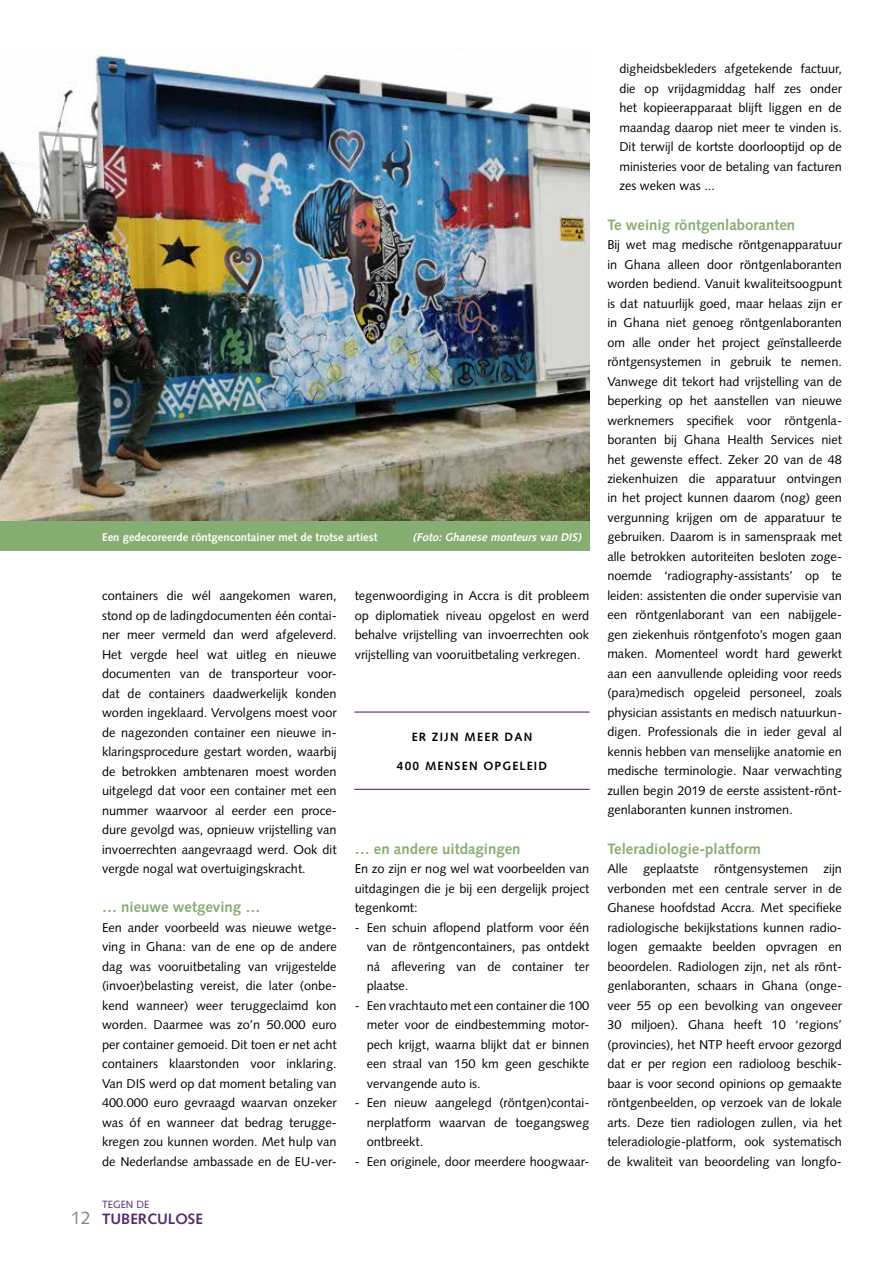
<style>
.page{position:relative;width:893px;height:1263px;background:#fff}
.page>*{position:absolute;margin:0;border:0;box-sizing:border-box;transform-origin:0 0}
.t1{font:18px "Syntax";color:#878787}
.t2{font:700 15px "Syntax";color:#87ae72}
.t3{font:700 15px "Syntax";color:#57296d}
.t4{font:12.75px/19.5px "Syntax";color:#000;text-align:justify}
.t5{font:700 12px "Syntax";letter-spacing:.1em;color:#000}
.t6{font:700 11.25px "Syntax";color:#fff}
.t7{font:italic 700 11.25px "Syntax";color:#fff}
.t8{font:10.5px "Syntax";color:#57296d}
</style>
<div class="page">
<img style="left:0;top:49px;width:590px;height:471px">
<div style="left:0;top:521px;width:590px;height:30px;background:#87ae72"></div>
<hr style="left:354px;top:711px;width:236px;height:2px;background:#57296d">
<hr style="left:354px;top:789px;width:236px;height:1px;background:#57296d">
<p class="t6" style="left:102px;top:530px;width:277px">Een gedecoreerde röntgencontainer met de trotse artiest</p>
<p class="t7" style="left:413px;top:530px;width:172px">(Foto: Ghanese monteurs van DIS)</p>
<p class="t4" style="left:102px;top:586px;width:236px">containers die wél aangekomen waren, stond op de ladingdocumenten één contai&shy;ner meer vermeld dan werd afgeleverd.<br>Het vergde heel wat uitleg en nieuwe documenten van de transporteur voor&shy;dat de containers daadwerkelijk konden worden ingeklaard. Vervolgens moest voor de nagezonden container een nieuwe in&shy;klaringsprocedure gestart worden, waarbij de betrokken ambtenaren moest worden uitgelegd dat voor een container met een nummer waarvoor al eerder een proce&shy;dure gevolgd was, opnieuw vrijstelling van invoerrechten aangevraagd werd. Ook dit vergde nogal wat overtuigingskracht.</p>
<p class="t2" style="left:102px;top:898px;width:160px">… nieuwe wetgeving …</p>
<p class="t4" style="left:102px;top:917px;width:236px">Een ander voorbeeld was nieuwe wetge&shy;ving in Ghana: van de ene op de andere dag was vooruitbetaling van vrijgestelde (invoer)belasting vereist, die later (onbe&shy;kend wanneer) weer teruggeclaimd kon worden. Daarmee was zo’n 50.000 euro per container gemoeid. Dit toen er net acht containers klaarstonden voor inklaring.<br>Van DIS werd op dat moment betaling van 400.000 euro gevraagd waarvan onzeker was óf en wanneer dat bedrag terugge&shy;kregen zou kunnen worden. Met hulp van de Nederlandse ambassade en de EU-ver-</p>
<h1 class="t1" style="left:71px;top:1207px;width:22px">12</h1>
<p class="t8" style="left:102px;top:1198px;width:49px">TEGEN DE</p>
<p class="t3" style="left:102px;top:1210px;width:102px">TUBERCULOSE</p>
<p class="t4" style="left:355px;top:586px;width:236px">tegenwoordiging in Accra is dit probleem op diplomatiek niveau opgelost en werd behalve vrijstelling van invoerrechten ook vrijstelling van vooruitbetaling verkregen.</p>
<p class="t5" style="left:412px;top:730px;width:122px">ER ZIJN MEER DAN</p>
<p class="t5" style="left:397px;top:759px;width:152px">400 MENSEN OPGELEID</p>
<p class="t2" style="left:355px;top:840px;width:167px">… en andere uitdagingen</p>
<p class="t4" style="left:355px;top:859px;width:236px">En zo zijn er nog wel wat voorbeelden van uitdagingen die je bij een dergelijk project tegenkomt:</p>
<p class="t4" style="left:367px;top:917px;width:224px;text-indent:-12px">- Een schuin aflopend platform voor één van de röntgencontainers, pas ontdekt ná aflevering van de container ter plaatse.</p>
<p class="t4" style="left:367px;top:995px;width:224px;text-indent:-12px">- Een vrachtauto met een container die 100 meter voor de eindbestemming motor&shy;pech krijgt, waarna blijkt dat er binnen een straal van 150 km geen geschikte vervangende auto is.</p>
<p class="t4" style="left:367px;top:1093px;width:224px;text-indent:-12px">- Een nieuw aangelegd (röntgen)contai&shy;nerplatform waarvan de toegangsweg ontbreekt.</p>
<p class="t4" style="left:355px;top:1151px;width:236px">- Een originele, door meerdere hoogwaar-</p>
<p class="t4" style="left:619px;top:59px;width:224px">digheidsbekleders afgetekende factuur, die op vrijdagmiddag half zes onder het kopieerapparaat blijft liggen en de maandag daarop niet meer te vinden is.<br>Dit terwijl de kortste doorlooptijd op de ministeries voor de betaling van facturen zes weken was ...</p>
<p class="t2" style="left:607px;top:216px;width:189px">Te weinig röntgenlaboranten</p>
<p class="t4" style="left:607px;top:235px;width:236px">Bij wet mag medische röntgenapparatuur in Ghana alleen door röntgenlaboranten worden bediend. Vanuit kwaliteitsoogpunt is dat natuurlijk goed, maar helaas zijn er in Ghana niet genoeg röntgenlaboranten om alle onder het project geïnstalleerde röntgensystemen in gebruik te nemen.<br>Vanwege dit tekort had vrijstelling van de beperking op het aanstellen van nieuwe werknemers specifiek voor röntgenla&shy;boranten bij Ghana Health Services niet het gewenste effect. Zeker 20 van de 48 ziekenhuizen die apparatuur ontvingen in het project kunnen daarom (nog) geen vergunning krijgen om de apparatuur te gebruiken. Daarom is in samenspraak met alle betrokken autoriteiten besloten zoge&shy;noemde ‘radiography-assistants’ op te leiden: assistenten die onder supervisie van een röntgenlaborant van een nabijgele&shy;gen ziekenhuis röntgenfoto’s mogen gaan maken. Momenteel wordt hard gewerkt aan een aanvullende opleiding voor reeds (para)medisch opgeleid personeel, zoals physician assistants en medisch natuurkun&shy;digen. Professionals die in ieder geval al kennis hebben van menselijke anatomie en medische terminologie. Naar verwachting zullen begin 2019 de eerste assistent-rönt&shy;genlaboranten kunnen instromen.</p>
<p class="t2" style="left:607px;top:840px;width:155px">Teleradiologie-platform</p>
<p class="t4" style="left:607px;top:859px;width:236px">Alle geplaatste röntgensystemen zijn verbonden met een centrale server in de Ghanese hoofdstad Accra. Met specifieke radiologische bekijkstations kunnen radio&shy;logen gemaakte beelden opvragen en beoordelen. Radiologen zijn, net als rönt&shy;genlaboranten, schaars in Ghana (onge&shy;veer 55 op een bevolking van ongeveer 30 miljoen). Ghana heeft 10 ‘regions’ (provincies), het NTP heeft ervoor gezorgd dat er per region een radioloog beschik&shy;baar is voor second opinions op gemaakte röntgenbeelden, op verzoek van de lokale arts. Deze tien radiologen zullen, via het teleradiologie-platform, ook systematisch de kwaliteit van beoordeling van longfo-</p>
</div>
